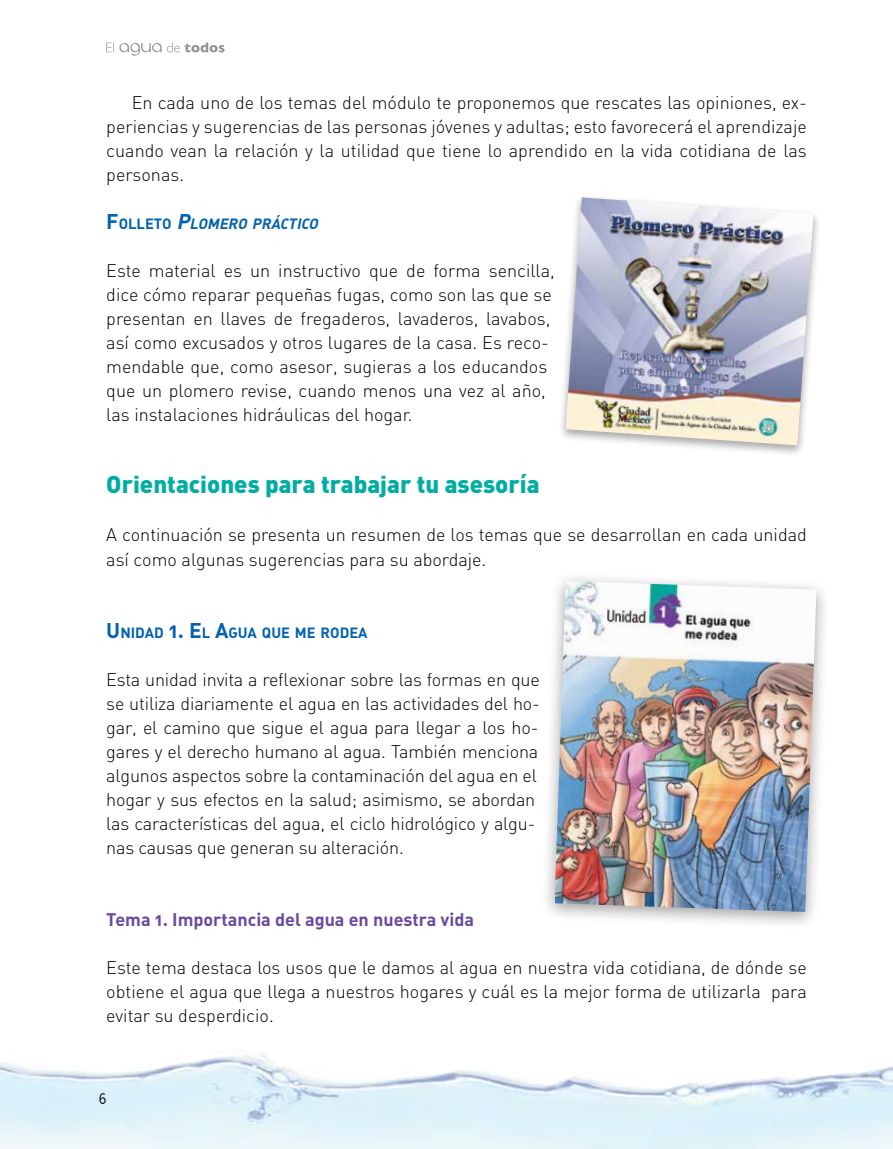
<style>
.page{position:relative;width:893px;height:1149px;background:#fff}
.page>*{position:absolute;margin:0;border:0;box-sizing:border-box;transform-origin:0 0}
.t1{font:900 24px "DIN";color:#00ada2}
.t2{font:18px/24px "DIN Light Alternate";color:#000}
.t3{font:18px "DIN Bold Alternate";color:#6b499d}
.t4{font:300 condensed 16.5px "Abadi";color:#000}
.t5{font:14.7px "DIN Bold Alternate";color:#0262af}
.t6{font:italic 14.7px "DIN Bold Alternate";color:#0262af}
.s1{font-style:normal;font-size:21px}
.s2{font-style:normal}
.s3{font-size:21px}
</style>
<div class="page">
<img style="left:0;top:1055px;width:893px;height:93px">
<svg style="left:106px;top:43px;width:119px;height:13px"></svg>
<div style="left:541px;top:571px;width:289px;height:358px;background:#000;opacity:.35"></div>
<img style="left:554px;top:580px;width:262px;height:331px">
<div style="left:558px;top:194px;width:263px;height:263px;background:#000;opacity:.35"></div>
<img style="left:566px;top:197px;width:247px;height:248px">
<p class="t2" style="left:106px;top:90px;width:702px;text-align:justify;text-indent:26px">En cada uno de los temas del módulo te proponemos que rescates las opiniones, ex&shy;periencias y sugerencias de las personas jóvenes y adultas; esto favorecerá el aprendizaje cuando vean la relación y la utilidad que tiene lo aprendido en la vida cotidiana de las personas.</p>
<p class="t6" style="left:106px;top:214px;width:217px"><span class="s1">F</span> <span class="s2">O LL E T O</span> <span class="s3">P</span>LOMERO PRÁCTICO</p>
<p class="t2" style="left:106px;top:258px;width:450px">Este material es un instructivo que de forma sencilla, dice cómo reparar pequeñas fugas, como son las que se presentan en llaves de fregaderos, lavaderos, lavabos, así como excusados y otros lugares de la casa. Es reco&shy;mendable que, como asesor, sugieras a los educandos que un plomero revise, cuando menos una vez al año, las instalaciones hidráulicas del hogar.</p>
<h1 class="t1" style="left:106px;top:468px;width:435px">Orientaciones para trabajar tu asesoría</h1>
<p class="t2" style="left:106px;top:522px;width:702px">A continuación se presenta un resumen de los temas que se desarrollan en cada unidad así como algunas sugerencias para su abordaje.</p>
<p class="t5" style="left:106px;top:622px;width:263px"><span class="s3">U</span> NIDAD <span class="s3">1. E</span>L <span class="s3">A</span>GUA QUE ME RODEA</p>
<p class="t2" style="left:106px;top:666px;width:435px">Esta unidad invita a reflexionar sobre las formas en que se utiliza diariamente el agua en las actividades del ho&shy;gar, el camino que sigue el agua para llegar a los ho&shy;gares y el derecho humano al agua. También menciona algunos aspectos sobre la contaminación del agua en el hogar y sus efectos en la salud; asimismo, se abordan las características del agua, el ciclo hidrológico y algu&shy;nas causas que generan su alteración.</p>
<p class="t3" style="left:106px;top:907px;width:369px">Tema 1. Importancia del agua en nuestra vida</p>
<p class="t2" style="left:106px;top:954px;width:702px;text-align:justify">Este tema destaca los usos que le damos al agua en nuestra vida cotidiana, de dónde se obtiene el agua que llega a nuestros hogares y cuál es la mejor forma de utilizarla para evitar su desperdicio.</p>
<p class="t4" style="left:99px;top:1088px;width:9px">6</p>
</div>
